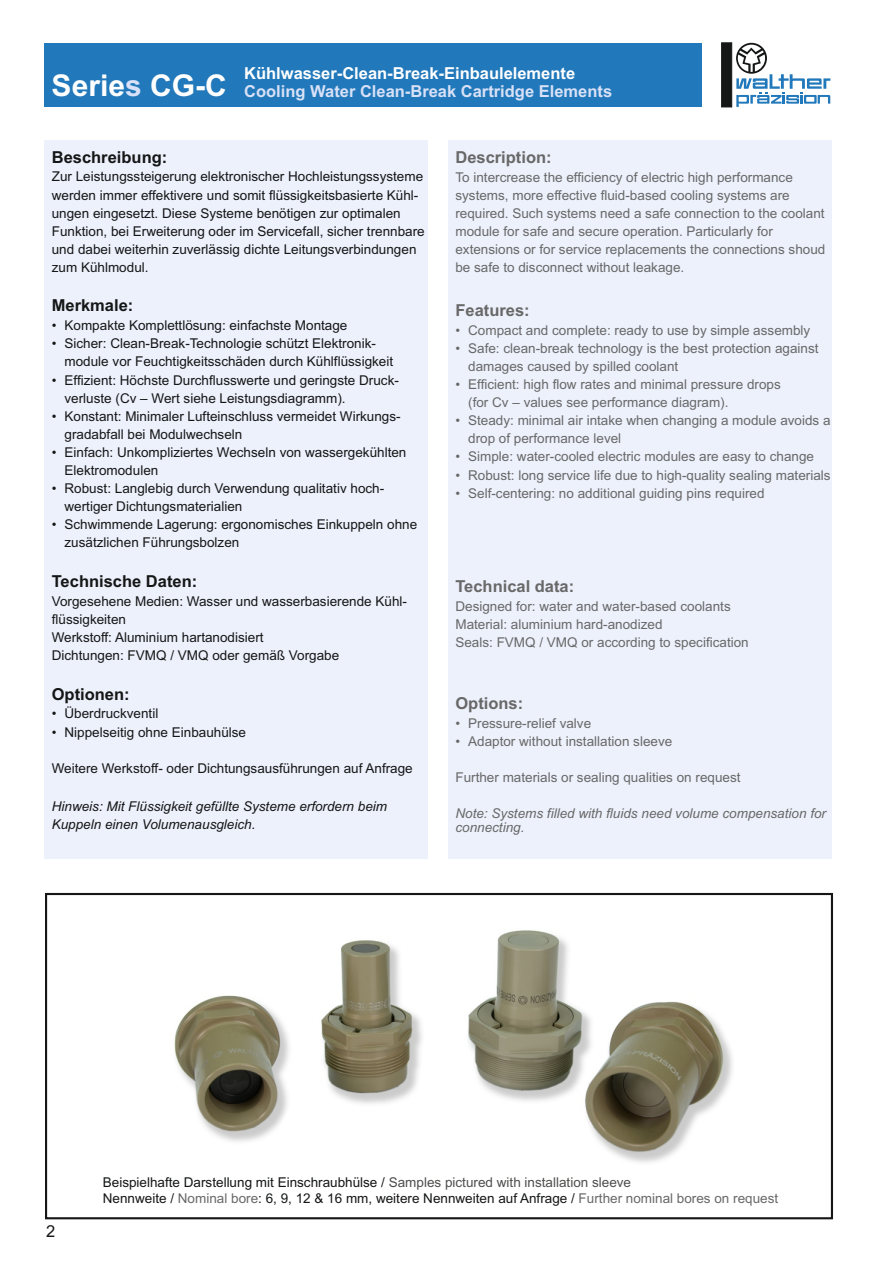
<style>
.page{position:relative;width:893px;height:1263px;background:#fff}
.page>*{position:absolute;margin:0;border:0;box-sizing:border-box;transform-origin:0 0}
.t1{font:700 16.5px/18.5px "Arial";color:#d8e1f7}
.t2{font:700 16.5px "Arial";color:#151616}
.t3{font:700 16.5px "Arial";color:#686868}
.t4{font:16.5px "Arial";color:#151616}
.t5{font:13.5px/18.1px "Arial";color:#151616}
.t6{font:13.5px/18.1px "Arial";color:#686868}
.t7{font:italic 13.5px/18.1px "Arial";color:#151616}
.t8{font:italic 13.5px/13.8px "Arial";color:#686868}
.s1{color:#fff}
.s2{font-size:30px;color:#fff}
.s3{font-size:30px}
.s4{color:#4e4e4d}
.s5{color:#686868}
</style>
<div class="page">
<div style="left:448px;top:141px;width:384px;height:718px;background:#edf1fc"></div>
<div style="left:45px;top:141px;width:383px;height:718px;background:#edf1fc"></div>
<svg style="left:721px;top:42px;width:109px;height:65px"></svg>
<div style="left:44px;top:43px;width:658px;height:64px;background:#2178ba"></div>
<div style="left:45px;top:893px;width:788px;height:326px;border:2px solid #151616"></div>
<img style="left:174px;top:930px;width:559px;height:233px">
<p class="t1" style="left:52px;top:65px;width:562px;text-indent:193px"><span class="s1">Kühlwasser-Clean-Break-Einbaulelemente<br></span><span class="s2">Serie</span><span class="s3">s</span> <span class="s2">CG-C</span> Cooling Water Clean-Break Cartridge Elements</p>
<p class="t2" style="left:52px;top:151px;width:117px">Beschreibung:</p>
<p class="t5" style="left:52px;top:169px;width:374px">Zur Leistungssteigerung elektronischer Hochleistungssysteme werden immer effektivere und somit flüssigkeitsbasierte Kühl&shy;ungen eingesetzt. Diese Systeme benötigen zur optimalen Funktion, bei Erweiterung oder im Servicefall, sicher trennbare und dabei weiterhin zuverlässig dichte Leitungsverbindungen zum Kühlmodul.</p>
<p class="t2" style="left:52px;top:299px;width:83px">Merkmale:</p>
<p class="t5" style="left:52px;top:318px;width:297px">• Kompakte Komplettlösung: einfachste Montage</p>
<p class="t5" style="left:65px;top:336px;width:330px;text-indent:-13px">• Sicher: Clean-Break-Technologie schützt Elektronik&shy;module vor Feuchtigkeitsschäden durch Kühlflüssigkeit</p>
<p class="t5" style="left:65px;top:372px;width:336px;text-indent:-13px">• Effizient: Höchste Durchflusswerte und geringste Druck&shy;verluste (Cv – Wert siehe Leistungsdiagramm).</p>
<p class="t5" style="left:65px;top:408px;width:338px;text-indent:-13px">• Konstant: Minimaler Lufteinschluss vermeidet Wirkungs&shy;gradabfall bei Modulwechseln</p>
<p class="t5" style="left:65px;top:444px;width:343px;text-indent:-13px">• Einfach: Unkompliziertes Wechseln von wassergekühlten<br>Elektromodulen</p>
<p class="t5" style="left:65px;top:481px;width:321px;text-indent:-13px">• Robust: Langlebig durch Verwendung qualitativ hoch&shy;wertiger Dichtungsmaterialien</p>
<p class="t5" style="left:65px;top:517px;width:354px;text-indent:-13px">• Schwimmende Lagerung: ergonomisches Einkuppeln ohne zusätzlichen Führungsbolzen</p>
<p class="t2" style="left:52px;top:575px;width:147px">Technische Daten:</p>
<p class="t5" style="left:52px;top:593px;width:357px">Vorgesehene Medien: Wasser und wasserbasierende Kühl&shy;flüssigkeiten<br>Werkstoff: Aluminium hartanodisiert<br>Dichtungen: FVMQ / VMQ oder gemäß Vorgabe</p>
<p class="t2" style="left:52px;top:687px;width:79px">Optionen:</p>
<p class="t5" style="left:52px;top:706px;width:108px">• Überdruckventil</p>
<p class="t5" style="left:52px;top:724px;width:196px">• Nippelseitig ohne Einbauhülse</p>
<p class="t5" style="left:52px;top:760px;width:362px">Weitere Werkstoff- oder Dichtungsausführungen auf Anfrage</p>
<p class="t7" style="left:52px;top:799px;width:337px">Hinweis: Mit Flüssigkeit gefüllte Systeme erfordern beim<br>Kuppeln einen Volumenausgleich.</p>
<p class="t3" style="left:455px;top:151px;width:98px">Description:</p>
<p class="t6" style="left:455px;top:169px;width:371px">To intercrease the efficiency of electric high performance systems, more effective fluid-based cooling systems are required. Such systems need a safe connection to the coolant module for safe and secure operation. Particularly for extensions or for service replacements the connections shoud be safe to disconnect without leakage.</p>
<p class="t3" style="left:455px;top:304px;width:76px">Features:</p>
<p class="t6" style="left:455px;top:322px;width:356px">• Compact and complete: ready to use by simple assembly</p>
<p class="t6" style="left:468px;top:340px;width:352px;text-indent:-13px">• Safe: clean-break technology is the best protection against damages caused by spilled coolant</p>
<p class="t6" style="left:468px;top:376px;width:314px;text-indent:-13px">• Efficient: high flow rates and minimal pressure drops (for Cv – values see performance diagram).</p>
<p class="t6" style="left:468px;top:413px;width:364px;text-indent:-13px">• Steady: minimal air intake when changing a module avoids a drop of performance level</p>
<p class="t6" style="left:455px;top:449px;width:360px">• Simple: water-cooled electric modules are easy to change</p>
<p class="t6" style="left:455px;top:467px;width:377px">• Robust: long service life due to high-quality sealing materials</p>
<p class="t6" style="left:455px;top:485px;width:311px">• Self-centering: no additional guiding pins required</p>
<p class="t3" style="left:455px;top:580px;width:120px">Technical data:</p>
<p class="t6" style="left:455px;top:598px;width:295px">Designed for: water and water-based coolants<br>Material: aluminium hard-anodized<br>Seals: FVMQ / VMQ or according to specification</p>
<p class="t3" style="left:455px;top:697px;width:69px">Options:</p>
<p class="t6" style="left:455px;top:715px;width:137px">• Pressure-relief valve</p>
<p class="t6" style="left:455px;top:733px;width:218px">• Adaptor without installation sleeve</p>
<p class="t6" style="left:455px;top:769px;width:287px">Further materials or sealing qualities on request</p>
<p class="t8" style="left:455px;top:808px;width:372px">Note: Systems filled with fluids need volume compensation for connecting.</p>
<p class="t4" style="left:46px;top:1225px;width:11px">2</p>
<p class="t5" style="left:103px;top:1176px;width:677px;line-height:15.1px">Beispielhafte Darstellung mit Einschraubhülse / <span class="s4">Samples pictured with installation sleeve<br></span>Nennweite / <span class="s5">Nominal bore</span>: 6, 9, 12 &amp; 16 mm, weitere Nennweiten auf Anfrage / <span class="s5">Further nominal bores on request</span></p>
</div>
